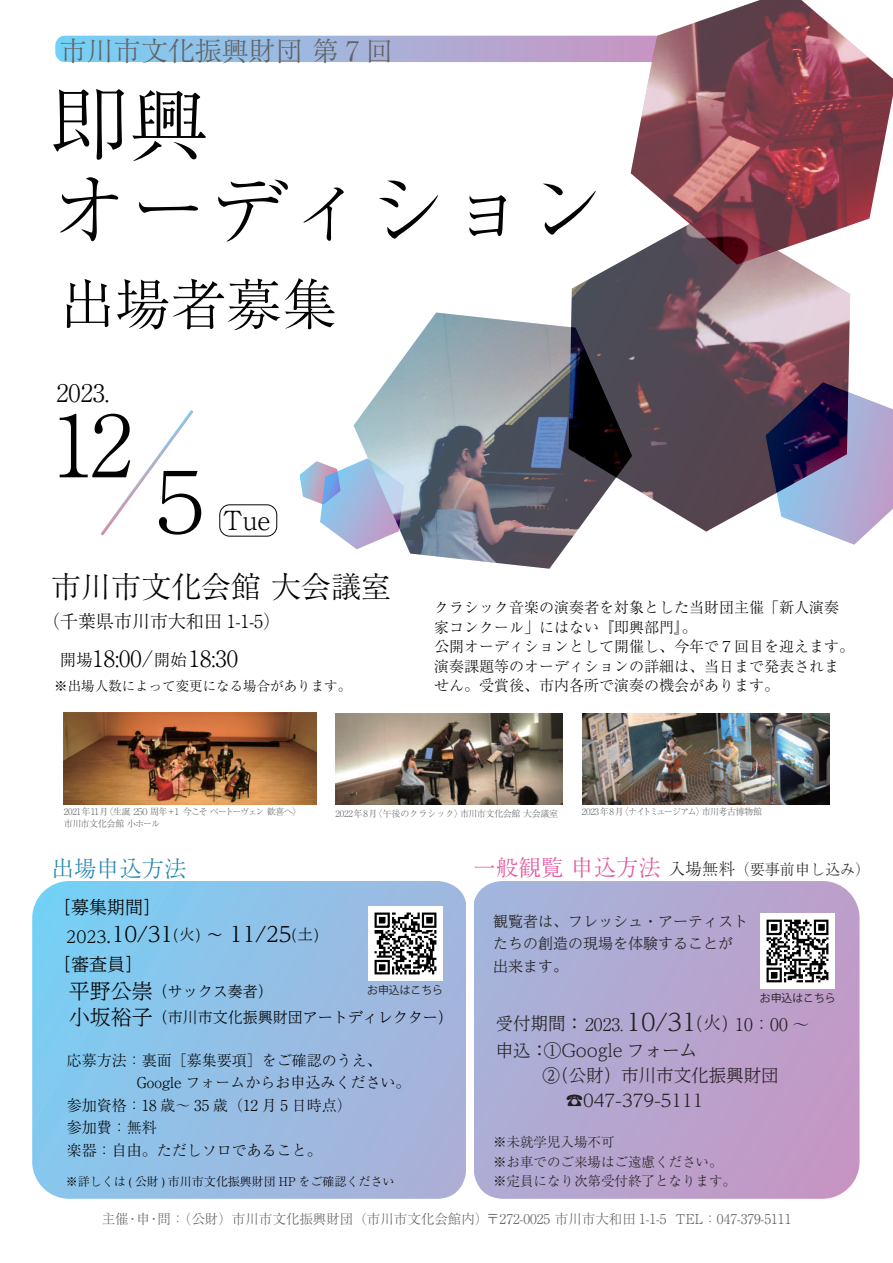
<style>
.page{position:relative;width:893px;height:1263px;background:#fff}
.page>*{position:absolute;margin:0;border:0;box-sizing:border-box;transform-origin:0 0}
.t1{font:300 85.05px "Ryumin Pr 6 N";color:#030303}
.t2{font:300 79.5px/85.5px "Ryumin Pr 6 N";color:#030303}
.t3{font:300 55.5px "Ryumin Pr 6 N";color:#030303}
.t4{font:300 30px "Ryumin Pr 6 N";color:#030303}
.t5{font:300 27px "Ryumin Pr 6 N";color:#606264}
.t6{font:300 26.25px "Ryumin Pr 6 N";color:#030303}
.t7{font:300 24.15px "Ryumin Pr 6 N";color:#030303}
.t8{font:300 22.5px "Ryumin Pr 6 N";color:#030303}
.t9{font:300 22.5px "Ryumin Pr 6 N";color:#2485b1}
.t10{font:300 21px "UD Reimin Pr 6 N";color:#030303}
.t11{font:300 18px "Ryumin Pr 6 N";color:#030303}
.t12{font:300 18px "UD Reimin Pr 6 N";color:#030303}
.t13{font:300 17.55px "UD Reimin Pr 6 N";color:#231f20}
.t14{font:300 17.55px "Ryumin Pr 6 N";color:#231f20}
.t15{font:300 16.5px "UD Reimin Pr 6 N";color:#030303}
.t16{font:300 15px/19.5px "Ryumin Pr 6 N";color:#030303}
.t17{font:300 15px/22.5px "UD Reimin Pr 6 N";color:#231f20}
.t18{font:300 15px/25.5px "UD Reimin Pr 6 N";color:#030303}
.t19{font:300 15px "Ryumin Pr 6 N";color:#231f20}
.t20{font:300 13.5px "Ryumin Pr 6 N";color:#606264}
.t21{font:300 13.5px/19.5px "Ryumin Pr 6 N";color:#231f20}
.t22{font:300 13.5px "Ryumin Pr 6 N";color:#030303}
.t23{font:300 12px "Ryumin Pr 6 N";color:#030303}
.t24{font:10.8px "Koz Go Pr 6 N";color:#231f20}
.t25{font:300 9px "Ryumin Pr 6 N";letter-spacing:-.085em;color:#606264}
.t26{font:300 9px "Ryumin Pr 6 N";letter-spacing:-.025em;color:#606264}
.t27{font:300 9px "Ryumin Pr 6 N";letter-spacing:-.09em;color:#606264}
.t28{font:300 9px "Ryumin Pr 6 N";letter-spacing:-.045em;color:#606264}
.s1{font-size:16.5px}
.s2{font-size:18px}
.s3{font-size:22.5px;color:#e1559f}
.s4{font-size:15px}
.s5{font-size:19.5px}
.s6{font-size:21px}
.s7{font-family:"UD Reimin Pr 6 N"}
.s8{font-family:"UD Reimin Pr 6 N";font-size:23.85px}
</style>
<div class="page">
<div style="left:32px;top:881px;width:827px;height:318px;background:linear-gradient(to right,#81ccf1,#c699c5);border-radius:37px"></div>
<svg style="left:631px;top:0;width:262px;height:226px"></svg>
<svg style="left:55px;top:36px;width:602px;height:26px;background:#a2b2db"></svg>
<div style="left:219px;top:504px;width:58px;height:32px;border:1px solid #030303;border-radius:10px"></div>
<svg style="left:354px;top:313px;width:222px;height:256px"></svg>
<svg style="left:569px;top:211px;width:281px;height:321px"></svg>
<svg style="left:100px;top:410px;width:94px;height:126px"></svg>
<div style="left:466px;top:830px;width:7px;height:381px;background:#fff"></div>
<svg style="left:300px;top:458px;width:104px;height:91px"></svg>
<svg style="left:766px;top:382px;width:127px;height:163px"></svg>
<img style="left:336px;top:714px;width:227px;height:90px">
<img style="left:64px;top:713px;width:252px;height:92px">
<img style="left:582px;top:714px;width:247px;height:91px">
<svg style="left:438px;top:881px;width:64px;height:45px"></svg>
<svg style="left:421px;top:1170px;width:97px;height:29px"></svg>
<img style="left:368px;top:906px;width:74px;height:74px">
<img style="left:761px;top:914px;width:74px;height:74px">
<h3 class="t5" style="left:60px;top:29px;width:334px">市川市文化振興財団 第 7 回</h3>
<h2 class="t2" style="left:50px;top:77px;width:558px">即興<br>オーディション</h2>
<h3 class="t3" style="left:60px;top:261px;width:279px">出場者募集</h3>
<h3 class="t7" style="left:56px;top:374px;width:54px">2023.</h3>
<h1 class="t1" style="left:52px;top:379px;width:82px">12</h1>
<h1 class="t1" style="left:138px;top:434px;width:87px">５</h1>
<h3 class="t6" style="left:223px;top:500px;width:49px">Tue</h3>
<h3 class="t4" style="left:51px;top:563px;width:341px">市川市文化会館 大会議室</h3>
<p class="t11" style="left:42px;top:607px;width:240px">（千葉県市川市大和田 1-1-5）</p>
<h3 class="t8" style="left:60px;top:640px;width:130px"><span class="s1">開場</span>18:00/<span class="s2">　　</span></h3>
<h3 class="t8" style="left:154px;top:640px;width:86px"><span class="s1">開始</span>18:30</h3>
<p class="t11" style="left:56px;top:644px;width:37px">　　</p>
<p class="t22" style="left:54px;top:676px;width:298px">※出場人数によって変更になる場合があります。</p>
<p class="t16" style="left:434px;top:597px;width:421px">クラシック音楽の演奏者を対象とした当財団主催「新人演奏家コンクール」にはない『即興部門』。<br>公開オーディションとして開催し、今年で７回目を迎えます。演奏課題等のオーディションの詳細は、当日まで発表されません。受賞後、市内各所で演奏の機会があります。</p>
<p class="t25" style="left:64px;top:805px;width:239px">2021年11月〈生誕 ２５０ 周年+１ 今こそ ベートーヴェン 歓喜へ〉</p>
<p class="t26" style="left:336px;top:806px;width:224px">2022年8月〈午後のクラシック〉市川市文化会館 大会議室</p>
<p class="t27" style="left:582px;top:805px;width:182px">2023 年 8 月〈ナイトミュージアム〉市川考古博物館</p>
<p class="t28" style="left:64px;top:817px;width:98px">市川市文化会館 小ホール</p>
<h3 class="t9" style="left:52px;top:850px;width:136px">出場申込方法</h3>
<p class="t19" style="left:473px;top:857px;width:398px"><span class="s3">一般観覧 申込方法</span><span class="s1">入場無料</span>（要事前申し込み）</p>
<p class="t12" style="left:53px;top:893px;width:109px">［募集期間］</p>
<h3 class="t10" style="left:112px;top:917px;width:210px">10/31<span class="s4">(火)</span> <span class="s5">～</span> 11/25<span class="s4">(土)</span></h3>
<p class="t12" style="left:53px;top:950px;width:91px">［審査員］</p>
<p class="t18" style="left:69px;top:978px;width:385px"><span class="s6">平野公崇</span>（サックス奏者）<br><span class="s6">小坂裕子</span>（市川市文化振興財団アートディレクター）</p>
<p class="t17" style="left:493px;top:909px;width:256px">観覧者は、フレッシュ・アーティストたちの創造の現場を体験することが出来ます。</p>
<p class="t15" style="left:66px;top:923px;width:46px">2023.</p>
<p class="t24" style="left:367px;top:984px;width:78px">お申込はこちら</p>
<p class="t24" style="left:760px;top:992px;width:78px">お申込はこちら</p>
<p class="t14" style="left:496px;top:1011px;width:315px"><span class="s7">受付期間：</span>2023. <span class="s8">10/31</span><span class="s7">(火)</span> 10：00 ～</p>
<p class="t13" style="left:496px;top:1036px;width:220px">申込：①Google フォーム　</p>
<p class="t13" style="left:542px;top:1061px;width:255px">②（公財）市川市文化振興財団　</p>
<p class="t13" style="left:566px;top:1086px;width:139px">☎047-379-5111</p>
<p class="t16" style="left:67px;top:1049px;width:317px">応募方法：裏面［募集要項］をご確認のうえ、</p>
<p class="t16" style="left:137px;top:1072px;width:275px">Google フォームからお申込みください。</p>
<p class="t16" style="left:67px;top:1094px;width:287px">参加資格：18 歳～ 35 歳（12 月 5 日時点）</p>
<p class="t16" style="left:67px;top:1117px;width:91px">参加費：無料</p>
<p class="t16" style="left:67px;top:1139px;width:257px">楽器：自由。ただしソロであること。</p>
<p class="t21" style="left:493px;top:1132px;width:244px">※未就学児入場不可　<br>※お車でのご来場はご遠慮ください。　※定員になり次第受付終了となります。</p>
<p class="t23" style="left:66px;top:1172px;width:330px">※詳しくは ( 公財 ) 市川市文化振興財団 HP をご確認ください</p>
<p class="t20" style="left:102px;top:1208px;width:691px">主催・申・問：（公財）市川市文化振興財団（市川市文化会館内）〒272-0025 市川市大和田 1-1-5 TEL：047-379-5111</p>
</div>
